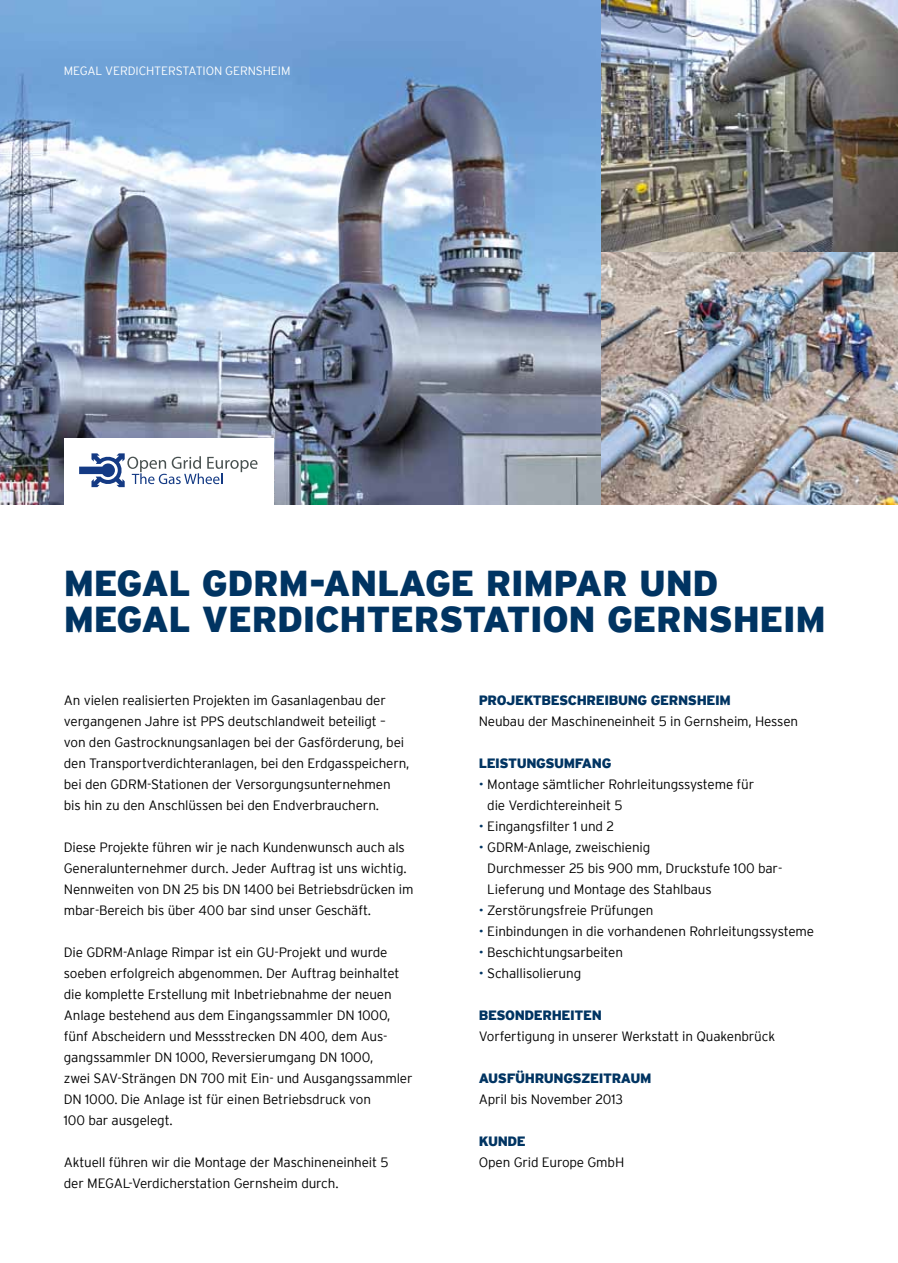
<style>
.page{position:relative;width:898px;height:1263px;background:#fff}
.page>*{position:absolute;margin:0;border:0;box-sizing:border-box;transform-origin:0 0}
.t1{font:900 36px "Interstate";letter-spacing:-.01em;color:#003462}
.t2{font:300 13.5px/21px "Interstate";letter-spacing:-.01em;color:#000}
.t3{font:900 13.5px "Interstate";letter-spacing:-.03em;color:#003462}
.t4{font:300 12px "Interstate";letter-spacing:-.01em;color:#fff}
.s1{color:#003462}
</style>
<div class="page">
<img style="left:0;top:0;width:897px;height:504px">
<div style="left:64px;top:438px;width:209px;height:66px;background:#fff"></div>
<svg style="left:79px;top:453px;width:178px;height:34px"></svg>
<img style="left:897px;top:0;width:1px;height:239px">
<img style="left:897px;top:239px;width:1px;height:265px">
<p class="t4" style="left:64px;top:64px;width:9px">megal</p>
<p class="t4" style="left:105px;top:64px;width:38px">verdichte</p>
<p class="t4" style="left:168px;top:64px;width:16px">rstation</p>
<p class="t4" style="left:225px;top:64px;width:31px">gernsheim</p>
<h1 class="t1" style="left:64px;top:562px;width:27px">MEGA</h1>
<h1 class="t1" style="left:168px;top:562px;width:61px">L GDRM</h1>
<h1 class="t1" style="left:308px;top:562px;width:411px">-ANLAGE RIMPAR UND</h1>
<h1 class="t1" style="left:64px;top:598px;width:27px">MEGA</h1>
<h1 class="t1" style="left:168px;top:598px;width:658px">L VERDICHTERSTATION GERNSHEIM</h1>
<p class="t2" style="left:64px;top:690px;width:347px">An vielen realisierten Projekten im Gasanlagenbau der vergangenen Jahre ist PPS deutschlandweit beteiligt – von den Gastrocknungsanlagen bei der Gasförderung, bei den Transportverdichteranlagen, bei den Erdgasspeichern, bei den GDRM-Stationen der Versorgungsunternehmen bis hin zu den Anschlüssen bei den Endverbrauchern.</p>
<p class="t2" style="left:64px;top:837px;width:351px">Diese Projekte führen wir je nach Kundenwunsch auch als Generalunternehmer durch. Jeder Auftrag ist uns wichtig.<br>Nennweiten von DN 25 bis DN 1400 bei Betriebsdrücken im mbar-Bereich bis über 400 bar sind unser Geschäft.</p>
<p class="t2" style="left:64px;top:942px;width:350px">Die GDRM-Anlage Rimpar ist ein GU-Projekt und wurde soeben erfolgreich abgenommen. Der Auftrag beinhaltet die komplette Erstellung mit Inbetriebnahme der neuen Anlage bestehend aus dem Eingangssammler DN 1000, fünf Abscheidern und Messstrecken DN 400, dem Aus&shy;gangssammler DN 1000, Reversierumgang DN 1000,<br>zwei SAV-Strängen DN 700 mit Ein- und Ausgangssammler DN 1000. Die Anlage ist für einen Betriebsdruck von<br>100 bar ausgelegt.</p>
<p class="t2" style="left:64px;top:1152px;width:326px">Aktuell führen wir die Montage der Maschineneinheit 5 der MEGAL-Verdicherstation Gernsheim durch.</p>
<p class="t3" style="left:478px;top:693px;width:253px">PROJEKTBESCHREIBUNG GERNSHEIM</p>
<p class="t2" style="left:478px;top:711px;width:321px">Neubau der Maschineneinheit 5 in Gernsheim, Hessen</p>
<p class="t3" style="left:478px;top:756px;width:134px">LEISTUNGSUMFANG</p>
<p class="t2" style="left:487px;top:774px;width:268px;text-indent:-9px"><span class="s1">•</span> Montage sämtlicher Rohrleitungssysteme für die Verdichtereinheit 5</p>
<p class="t2" style="left:478px;top:816px;width:137px"><span class="s1">•</span> Eingangsfilter 1 und 2</p>
<p class="t2" style="left:487px;top:837px;width:296px;text-indent:-9px"><span class="s1">•</span> GDRM-Anlage, zweischienig<br>Durchmesser 25 bis 900 mm, Druckstufe 100 bar-<br>Lieferung und Montage des Stahlbaus</p>
<p class="t2" style="left:478px;top:900px;width:176px"><span class="s1">•</span> Zerstörungsfreie Prüfungen</p>
<p class="t2" style="left:478px;top:921px;width:337px"><span class="s1">•</span> Einbindungen in die vorhandenen Rohrleitungssysteme</p>
<p class="t2" style="left:478px;top:942px;width:146px"><span class="s1">•</span> Beschichtungsarbeiten</p>
<p class="t2" style="left:478px;top:963px;width:104px"><span class="s1">•</span> Schallisolierung</p>
<p class="t3" style="left:478px;top:1008px;width:125px">BESONDERHEITEN</p>
<p class="t2" style="left:478px;top:1026px;width:298px">Vorfertigung in unserer Werkstatt in Quakenbrück</p>
<p class="t3" style="left:478px;top:1071px;width:174px">AUSFÜHRUNGSZEITRAUM</p>
<p class="t2" style="left:478px;top:1089px;width:146px">April bis November 2013</p>
<p class="t3" style="left:478px;top:1134px;width:49px">KUNDE</p>
<p class="t2" style="left:478px;top:1152px;width:147px">Open Grid Europe GmbH</p>
</div>
